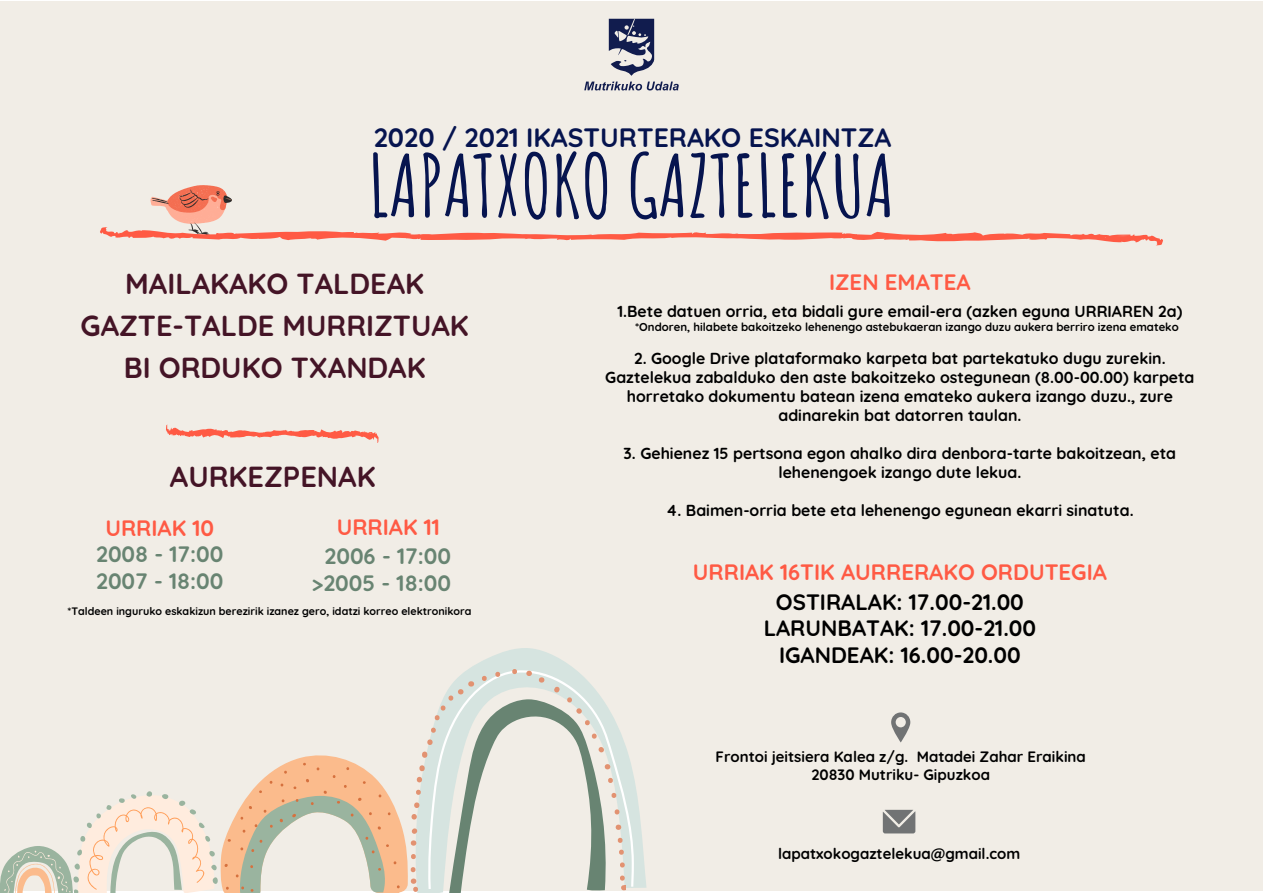
<style>
.page{position:relative;width:1263px;height:893px;background:#fff}
.page>*{position:absolute;margin:0;border:0;box-sizing:border-box;transform-origin:0 0}
.t1{font:700 84.75px "Amatic SC";color:#06144f}
.t2{font:700 28.95px "Quicksand";color:#441426}
.t3{font:700 26.55px "Quicksand";color:#06144f}
.t4{font:700 22.2px/26.7px "Quicksand";color:#000;text-align:center}
.t5{font:700 22.2px "Quicksand";color:#ff5a44}
.t6{font:700 22.2px/26.7px "Quicksand";color:#688472}
.t7{font:700 15.9px/19px "Quicksand";color:#000;text-align:center}
.t8{font:700 15px/18px "Quicksand";color:#000;text-align:center}
.t9{font:700 11.4px "Quicksand";color:#000}
.t10{font:700 10.8px "Quicksand";color:#000}
</style>
<div class="page">
<div style="left:0;top:1px;width:1263px;height:890px;background:#f1ede6"></div>
<svg style="left:417px;top:648px;width:230px;height:245px"></svg>
<svg style="left:626px;top:670px;width:8px;height:219px"></svg>
<svg style="left:410px;top:669px;width:216px;height:223px"></svg>
<svg style="left:0;top:755px;width:408px;height:138px"></svg>
<svg style="left:100px;top:185px;width:1063px;height:61px"></svg>
<svg style="left:166px;top:424px;width:213px;height:19px"></svg>
<svg style="left:891px;top:712px;width:19px;height:30px"></svg>
<svg style="left:883px;top:810px;width:32px;height:23px"></svg>
<svg style="left:609px;top:19px;width:45px;height:57px"></svg>
<svg style="left:584px;top:82px;width:95px;height:8px"></svg>
<h3 class="t3" style="left:374px;top:116px;width:519px">2020 / 2021 IKASTURTERAKO ESKAINTZA</h3>
<h1 class="t1" style="left:368px;top:121px;width:528px">LAPATXOKO GAZTELEKUA</h1>
<h2 class="t2" style="left:125px;top:260px;width:300px">MAILAKAKO TALDEAK</h2>
<h3 class="t5" style="left:829px;top:264px;width:143px">IZEN EMATEA</h3>
<h2 class="t2" style="left:81px;top:301px;width:390px">GAZTE-TALDE MURRIZTUAK</h2>
<h2 class="t2" style="left:124px;top:344px;width:303px">BI ORDUKO TXANDAK</h2>
<h2 class="t2" style="left:170px;top:452px;width:207px">AURKEZPENAK</h2>
<h3 class="t5" style="left:105px;top:510px;width:110px">URRIAK 10</h3>
<h3 class="t6" style="left:96px;top:539px;width:129px">2008 - 17:00<br>2007 - 18:00</h3>
<h3 class="t5" style="left:337px;top:509px;width:105px">URRIAK 11</h3>
<h3 class="t6" style="left:312px;top:541px;width:141px;text-align:center">2006 - 17:00 &gt;2005 - 18:00</h3>
<p class="t10" style="left:68px;top:602px;width:406px">*Taldeen inguruko eskakizun berezirik izanez gero, idatzi korreo elektronikora</p>
<p class="t7" style="left:617px;top:301px;width:566px">1.Bete datuen orria, eta bidali gure email-era (azken eguna URRIAREN 2a)</p>
<p class="t9" style="left:635px;top:318px;width:545px">*Ondoren, hilabete bakoitzeko lehenengo astebukaeran izango duzu aukera berriro izena emateko</p>
<p class="t7" style="left:605px;top:347px;width:591px">2. Google Drive plataformako karpeta bat partekatuko dugu zurekin.<br>Gaztelekua zabalduko den aste bakoitzeko ostegunean (8.00-00.00) karpeta horretako dokumentu batean izena emateko aukera izango duzu., zure adinarekin bat datorren taulan.</p>
<p class="t7" style="left:624px;top:443px;width:554px">3. Gehienez 15 pertsona egon ahalko dira denbora-tarte bakoitzean, eta lehenengoek izango dute lekua.</p>
<p class="t7" style="left:666px;top:500px;width:469px">4. Baimen-orria bete eta lehenengo egunean ekarri sinatuta.</p>
<h3 class="t5" style="left:693px;top:554px;width:416px">URRIAK 16TIK AURRERAKO ORDUTEGIA</h3>
<h3 class="t4" style="left:764px;top:586px;width:274px">OSTIRALAK: 17.00-21.00<br>LARUNBATAK: 17.00-21.00<br>IGANDEAK: 16.00-20.00</h3>
<p class="t8" style="left:716px;top:747px;width:372px">Frontoi jeitsiera Kalea z/g. Matadei Zahar Eraikina<br>20830 Mutriku- Gipuzkoa</p>
<p class="t8" style="left:778px;top:844px;width:244px">lapatxokogaztelekua@gmail.com</p>
</div>
